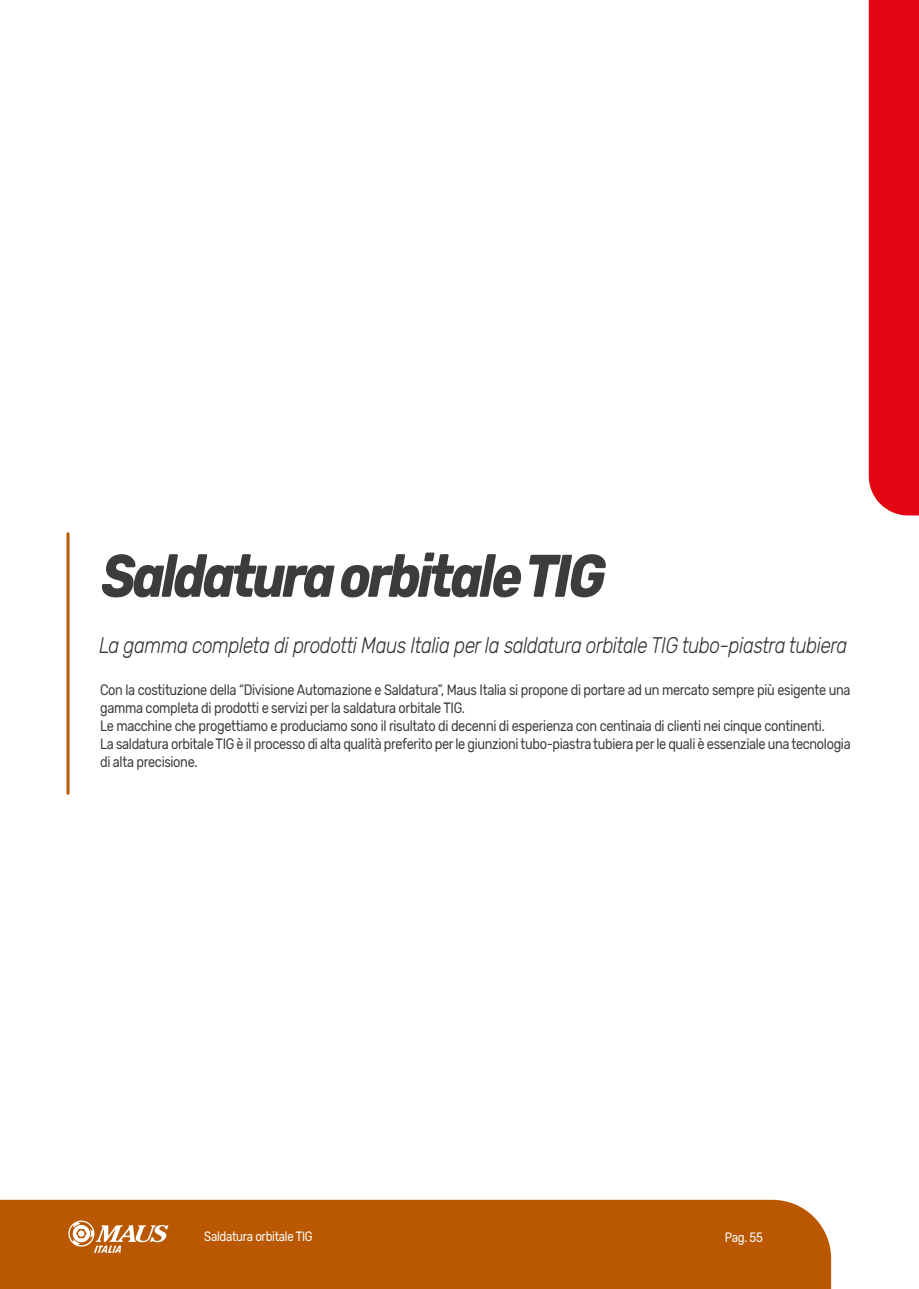
<style>
.page{position:relative;width:919px;height:1289px;background:#fff}
.page>*{position:absolute;margin:0;border:0;box-sizing:border-box;transform-origin:0 0}
.t1{font:italic 700 60px "Rubik";letter-spacing:-.06em;color:#3c3c3b;scale:.85 1}
.t2{font:italic 300 22.5px "Rubik";letter-spacing:-.025em;color:#303431;scale:.85 1}
.t3{font:15px/18px "Rubik";letter-spacing:-.025em;color:#3c3c3b;scale:.85 1}
.t4{font:13.5px "Rubik";letter-spacing:-.025em;color:#fff;scale:.85 1}
</style>
<div class="page">
<hr style="left:66px;top:533px;width:3px;height:260px;background:#ba5802">
<div style="left:0;top:1199px;width:831px;height:89px;background:#ba5802"></div>
<svg style="left:68px;top:1220px;width:100px;height:32px"></svg>
<div style="left:868px;top:0;width:50px;height:515px;background:#e30613"></div>
<h1 class="t1" style="left:102px;top:541px;width:593px">Saldatura orbitale TIG</h1>
<h2 class="t2" style="left:99px;top:632px;width:881px">La gamma completa di prodotti Maus Italia per la saldatura orbitale TIG tubo-piastra tubiera</h2>
<p class="t3" style="left:100px;top:680px;width:884px">Con la costituzione della “Divisione Automazione e Saldatura”, Maus Italia si propone di portare ad un mercato sempre più esigente una gamma completa di prodotti e servizi per la saldatura orbitale TIG.<br>Le macchine che progettiamo e produciamo sono il risultato di decenni di esperienza con centinaia di clienti nei cinque continenti.<br>La saldatura orbitale TIG è il processo di alta qualità preferito per le giunzioni tubo-piastra tubiera per le quali è essenziale una tecnologia di alta precisione.</p>
<p class="t4" style="left:204px;top:1228px;width:129px">Saldatura orbitale TIG</p>
<p class="t4" style="left:724px;top:1229px;width:46px">Pag. 55</p>
</div>
